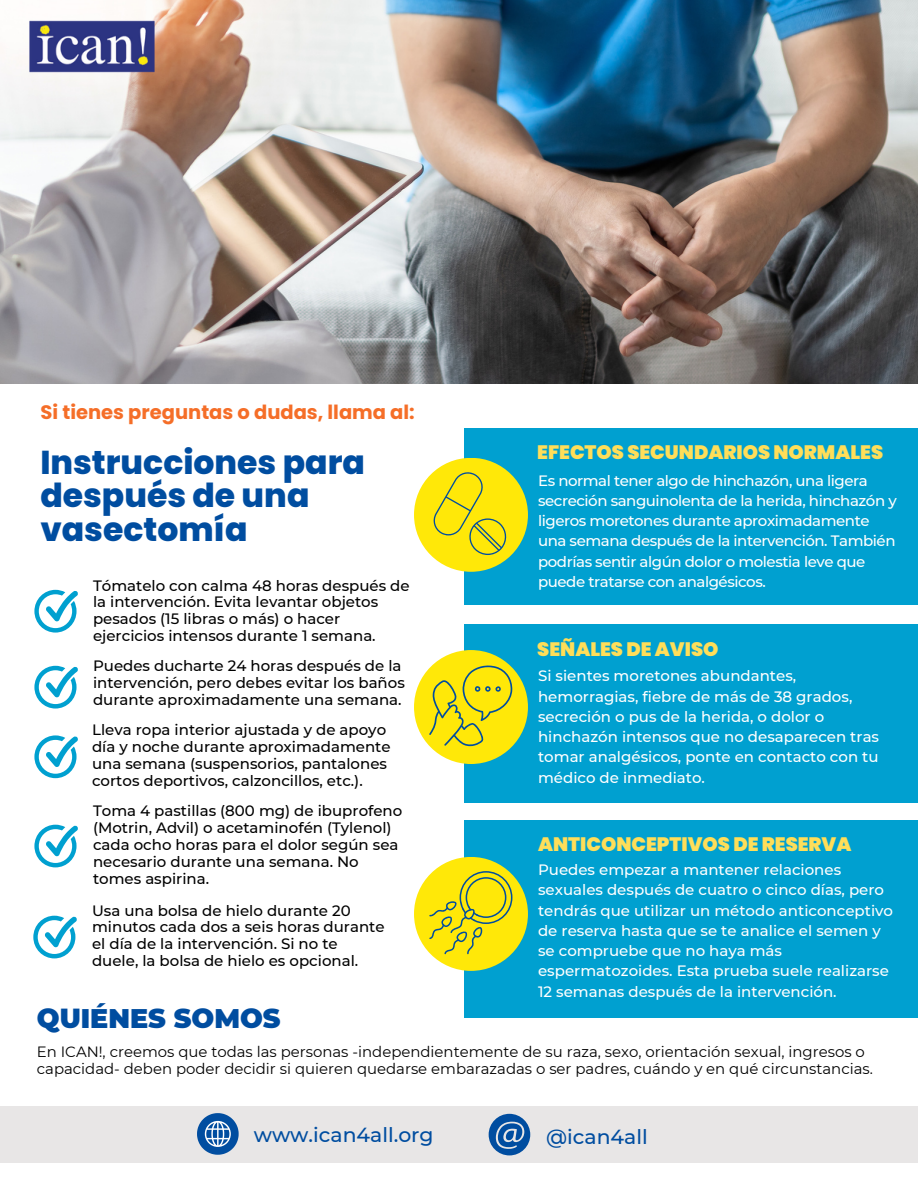
<style>
.page{position:relative;width:918px;height:1188px;background:#fff}
.page>*{position:absolute;margin:0;border:0;box-sizing:border-box;transform-origin:0 0}
.t1{font:800 33px/33.8px "Poppins";color:#004da0}
.t2{font:900 27px "Montserrat";color:#004da0}
.t3{font:500 20.4px "Montserrat";color:#004da0}
.t4{font:900 19.5px "Poppins";color:#ffde59}
.t5{font:700 19.5px "Poppins";color:#f56e28}
.t6{font:500 15px/16.8px "Montserrat";color:#000}
.t7{font:500 15px/20.2px "Montserrat";color:#fff}
.t8{font:500 15px/20.2px "Montserrat";letter-spacing:-.03em;color:#fff}
.t9{font:14.85px/16.8px "Montserrat";color:#000}
</style>
<div class="page">
<div style="left:464px;top:428px;width:454px;height:176px;background:#00a0d0"></div>
<div style="left:464px;top:625px;width:454px;height:178px;background:#00a0d0"></div>
<div style="left:0;top:1106px;width:918px;height:56px;background:#e8e6e6"></div>
<div style="left:464px;top:820px;width:454px;height:198px;background:#00a0d0"></div>
<svg style="left:197px;top:1113px;width:42px;height:42px"></svg>
<svg style="left:489px;top:1114px;width:41px;height:41px"></svg>
<div style="left:414px;top:458px;width:114px;height:114px;background:#ffe808;border-radius:50%"></div>
<div style="left:414px;top:857px;width:114px;height:114px;background:#ffe808;border-radius:50%"></div>
<div style="left:414px;top:650px;width:114px;height:114px;background:#ffe808;border-radius:50%"></div>
<svg style="left:34px;top:590px;width:44px;height:43px"></svg>
<svg style="left:34px;top:666px;width:44px;height:43px"></svg>
<svg style="left:34px;top:735px;width:44px;height:43px"></svg>
<svg style="left:34px;top:825px;width:44px;height:42px"></svg>
<svg style="left:33px;top:916px;width:44px;height:42px"></svg>
<img style="left:0;top:0;width:918px;height:384px">
<img style="left:27px;top:18px;width:130px;height:57px">
<svg style="left:429px;top:665px;width:83px;height:81px"></svg>
<svg style="left:432px;top:472px;width:75px;height:83px"></svg>
<svg style="left:429px;top:871px;width:83px;height:83px"></svg>
<p class="t5" style="left:41px;top:398px;width:376px">Si tienes preguntas o dudas, llama al:</p>
<p class="t1" style="left:40px;top:445px;width:326px">Instrucciones para después de una vasectomía</p>
<p class="t6" style="left:93px;top:577px;width:318px">Tómatelo con calma 48 horas después de la intervención. Evita levantar objetos pesados (15 libras o más) o hacer ejercicios intensos durante 1 semana.</p>
<p class="t6" style="left:93px;top:658px;width:313px">Puedes ducharte 24 horas después de la intervención, pero debes evitar los baños durante aproximadamente una semana.</p>
<p class="t6" style="left:92px;top:722px;width:300px">Lleva ropa interior ajustada y de apoyo día y noche durante aproximadamente una semana (suspensorios, pantalones cortos deportivos, calzoncillos, etc.).</p>
<p class="t6" style="left:93px;top:802px;width:311px">Toma 4 pastillas (800 mg) de ibuprofeno (Motrin, Advil) o acetaminofén (Tylenol) cada ocho horas para el dolor según sea necesario durante una semana. No tomes aspirina.</p>
<p class="t6" style="left:92px;top:902px;width:294px">Usa una bolsa de hielo durante 20 minutos cada dos a seis horas durante el día de la intervención. Si no te duele, la bolsa de hielo es opcional.</p>
<p class="t4" style="left:537px;top:438px;width:347px">EFECTOS SECUNDARIOS NORMALES</p>
<p class="t8" style="left:538px;top:470px;width:360px">Es normal tener algo de hinchazón, una ligera secreción sanguinolenta de la herida, hinchazón y ligeros moretones durante aproximadamente una semana después de la intervención. También podrías sentir algún dolor o molestia leve que puede tratarse con analgésicos.</p>
<p class="t4" style="left:537px;top:635px;width:183px">SEÑALES DE AVISO</p>
<p class="t7" style="left:538px;top:666px;width:343px">Si sientes moretones abundantes, hemorragias, fiebre de más de 38 grados, secreción o pus de la herida, o dolor o hinchazón intensos que no desaparecen tras tomar analgésicos, ponte en contacto con tu médico de inmediato.</p>
<p class="t4" style="left:538px;top:830px;width:315px">ANTICONCEPTIVOS DE RESERVA</p>
<p class="t7" style="left:538px;top:860px;width:356px">Puedes empezar a mantener relaciones sexuales después de cuatro o cinco días, pero tendrás que utilizar un método anticonceptivo de reserva hasta que se te analice el semen y se compruebe que no haya más espermatozoides. Esta prueba suele realizarse 12 semanas después de la intervención.</p>
<p class="t2" style="left:37px;top:1002px;width:245px">QUIÉNES SOMOS</p>
<p class="t9" style="left:37px;top:1043px;width:838px">En ICAN!, creemos que todas las personas -independientemente de su raza, sexo, orientación sexual, ingresos o capacidad- deben poder decidir si quieren quedarse embarazadas o ser padres, cuándo y en qué circunstancias.</p>
<p class="t3" style="left:254px;top:1123px;width:181px">www.ican4all.org</p>
<p class="t3" style="left:546px;top:1124px;width:103px">@ican4all</p>
</div>
